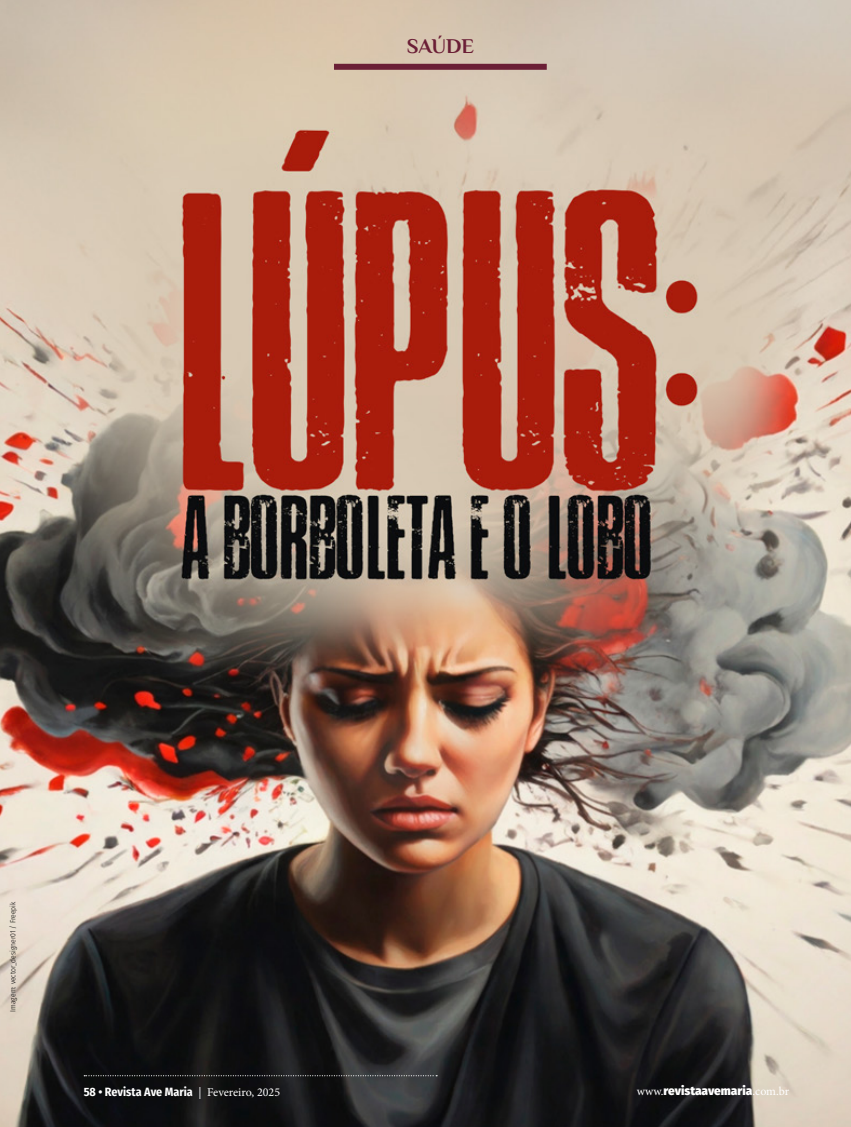
<style>
.page{position:relative;width:851px;height:1127px;background:#fff}
.page>*{position:absolute;margin:0;border:0;box-sizing:border-box;transform-origin:0 0}
.t1{font:700 21px "Philosopher";letter-spacing:-.005em;color:#6b1f36}
.t2{font:700 12px "Fira Sans Condensed";color:#fff}
.t3{font:900 12px "Fira Sans";color:#fff}
.t4{font:300 7.5px "Fira Sans Condensed";color:#000}
.s1{font-family:"Minion Pro";font-weight:400}
</style>
<div class="page">
<img style="left:0;top:0;width:850px;height:1127px">
<div style="left:334px;top:0;width:212px;height:68px;background:#d6c5ae"></div>
<div style="left:334px;top:64px;width:212px;height:6px;background:#6b1f36"></div>
<svg style="left:84px;top:1075px;width:353px;height:1px"></svg>
<h1 class="t1" style="left:407px;top:35px;width:69px">SAÚDE</h1>
<p class="t4" style="left:8px;top:1012px;width:112px;rotate:-90deg">Imagem: vector_designer01 / Freepik</p>
<p class="t2" style="left:84px;top:1082px;width:198px">58 • Revista Ave Maria <span class="s1">| Fevereiro, 2025</span></p>
<p class="t3" style="left:636px;top:1080px;width:154px"><span class="s1">www.</span>revistaavemaria<span class="s1">.com.br</span></p>
</div>
